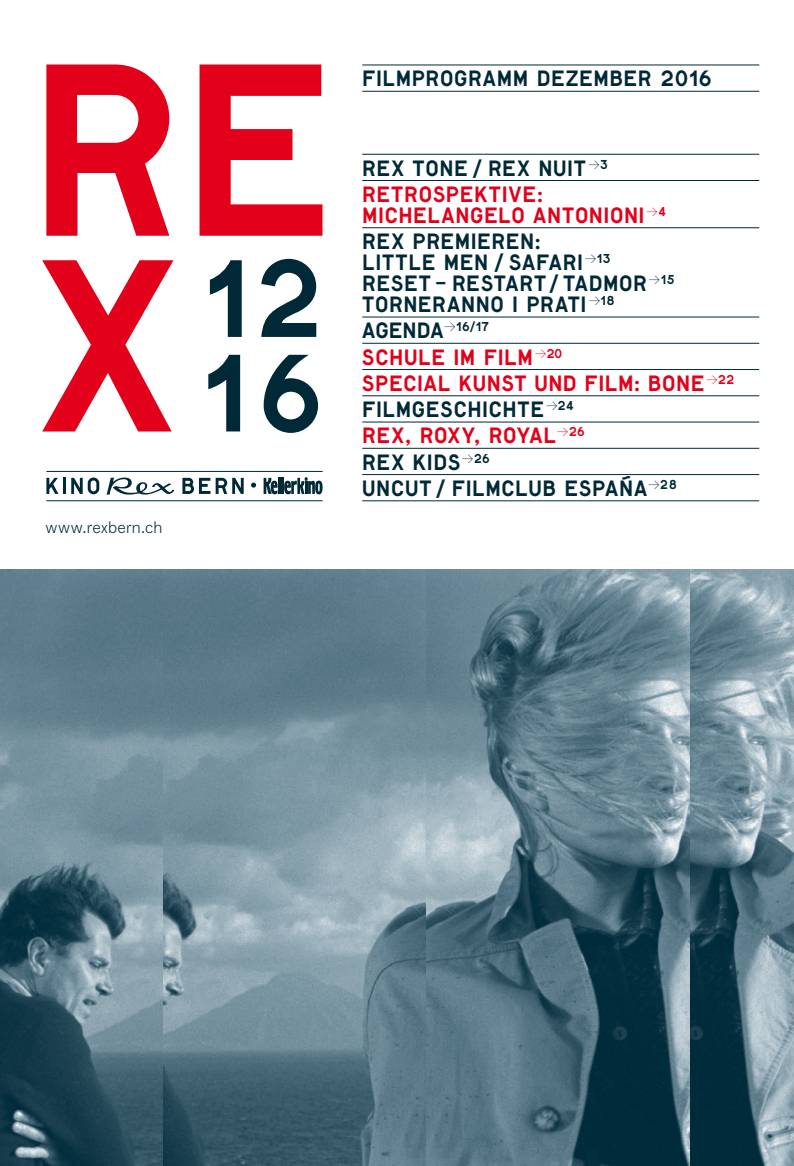
<style>
.page{position:relative;width:794px;height:1166px;background:#fff}
.page>*{position:absolute;margin:0;border:0;box-sizing:border-box;transform-origin:0 0}
.t1{font:103.95px/94.5px "Lutz Headline";color:#002938}
.t2{font:21px/26.2px "Lutz Headline";letter-spacing:.025em;color:#e2001a}
.t3{font:21px/21px "Lutz Headline";letter-spacing:.03em;color:#002938}
.t4{font:100 16.1px "F Grotesk";letter-spacing:.01em;color:#002938}
.s1{color:#e2001a}
.s2{color:#002938}
</style>
<div class="page">
<svg style="left:263px;top:477px;width:59px;height:17px"></svg>
<svg style="left:46px;top:478px;width:12px;height:16px"></svg>
<hr style="left:63px;top:478px;width:3px;height:16px;background:#002938">
<svg style="left:71px;top:477px;width:28px;height:17px"></svg>
<svg style="left:182px;top:478px;width:28px;height:16px"></svg>
<svg style="left:216px;top:478px;width:28px;height:16px"></svg>
<svg style="left:107px;top:477px;width:67px;height:18px"></svg>
<svg style="left:251px;top:483px;width:5px;height:5px"></svg>
<hr style="left:46px;top:471px;width:276px;height:1px;background:#002938">
<hr style="left:46px;top:500px;width:276px;height:1px;background:#002938">
<svg style="left:42px;top:260px;width:131px;height:171px"></svg>
<svg style="left:46px;top:64px;width:123px;height:172px"></svg>
<svg style="left:199px;top:64px;width:123px;height:172px"></svg>
<hr style="left:362px;top:65px;width:397px;height:1px;background:#002938">
<hr style="left:362px;top:91px;width:397px;height:1px;background:#002938">
<hr style="left:362px;top:154px;width:397px;height:1px;background:#002938">
<hr style="left:362px;top:180px;width:397px;height:1px;background:#002938">
<hr style="left:362px;top:227px;width:397px;height:1px;background:#002938">
<hr style="left:362px;top:317px;width:397px;height:1px;background:#002938">
<hr style="left:362px;top:343px;width:397px;height:1px;background:#002938">
<hr style="left:362px;top:369px;width:397px;height:1px;background:#002938">
<hr style="left:362px;top:395px;width:397px;height:1px;background:#002938">
<hr style="left:362px;top:422px;width:397px;height:1px;background:#002938">
<hr style="left:362px;top:448px;width:397px;height:1px;background:#002938">
<hr style="left:362px;top:474px;width:397px;height:1px;background:#002938">
<hr style="left:362px;top:500px;width:397px;height:1px;background:#002938">
<img style="left:0;top:569px;width:163px;height:597px">
<img style="left:163px;top:569px;width:489px;height:597px">
<img style="left:652px;top:569px;width:142px;height:597px">
<p class="t4" style="left:46px;top:516px;width:118px">www.rexbern.ch</p>
<h1 class="t1" style="left:204px;top:249px;width:124px">12<br>16</h1>
<p class="t3" style="left:362px;top:68px;width:352px">FILMPROGRAMM DEZEMBER 2016</p>
<p class="t3" style="left:362px;top:154px;width:247px;line-height:26.2px">REX TONE / REX NUIT <sup>→</sup><sup>3<br></sup><span class="s1">RETROSPEKTIVE:</span></p>
<p class="t2" style="left:362px;top:202px;width:306px">MICHELANGELO ANTONIONI<sup>→</sup><sup>4<br></sup><span class="s2">REX PREMIEREN:</span></p>
<p class="t3" style="left:362px;top:251px;width:314px">LITTLE MEN / SAFARI <sup>→</sup><sup>13<br></sup>RESET – RESTART / TADMOR<sup>→</sup><sup>15<br></sup>TORNERANNO I PRATI <sup>→</sup><sup>18</sup></p>
<p class="t2" style="left:362px;top:317px;width:374px"><span class="s2">AGENDA</span><sup>→</sup><sup>16/17<br></sup>SCHULE IM FILM <sup>→</sup><sup>20<br></sup>SPECIAL KUNST UND FILM: BONE<sup>→</sup><sup>22<br></sup><span class="s2">FILMGESCHICHTE</span> <sup>→</sup><sup>24<br></sup>REX, ROXY, ROYAL<sup>→</sup><sup>26<br></sup><span class="s2">REX KIDS</span><sup>→</sup><sup>26<br></sup><span class="s2">UNCUT / FILMCLUB ESPAÑA</span><sup>→</sup><sup>28</sup></p>
</div>
